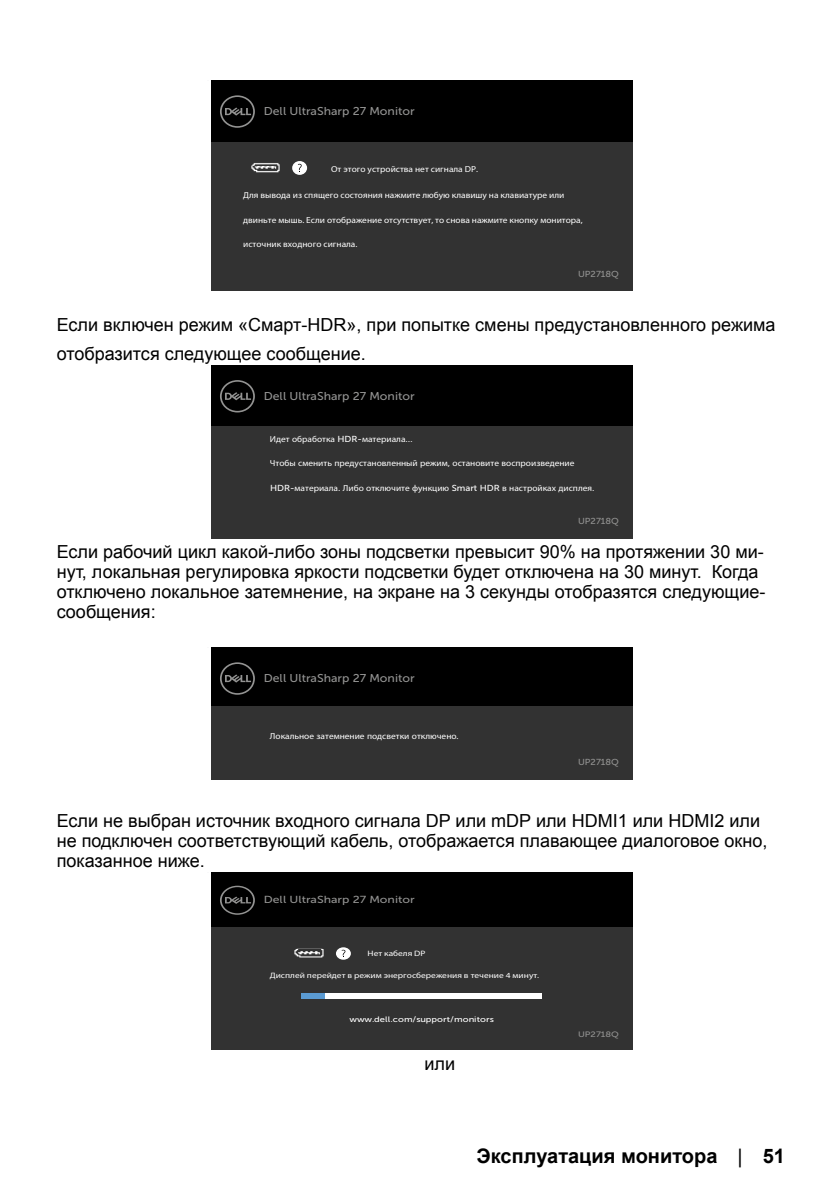
<style>
.page{position:relative;width:840px;height:1191px;background:#fff}
.page>*{position:absolute;margin:0;border:0;box-sizing:border-box;transform-origin:0 0}
.t1{font:700 20px "Arial";color:#000}
.t2{font:18px/20px "Arial";color:#000}
.t3{font:11.4px "Museo Sans For Dell 500";color:#939392;scale:1.08 1}
.t4{font:10.2px "Museo Sans For Dell 500";color:#939392;scale:1.2 1}
.t5{font:8.6px "Myriad Pro";color:#fff;scale:1.08 1}
.t6{font:8.6px "Museo Sans For Dell 500";color:#939392;scale:1.08 1}
.t7{font:7.8px "Myriad Pro";color:#fff;scale:1.2 1}
.t8{font:7.8px "Museo Sans For Dell 500";letter-spacing:.005em;color:#fff;scale:1.2 1}
.t9{font:7.8px "Museo Sans For Dell 500";color:#939392;scale:1.2 1}
.s1{font-family:"Museo Sans For Dell 500"}
.s2{font-weight:400}
</style>
<div class="page">
<div style="left:211px;top:80px;width:421px;height:62px;background:#000"></div>
<svg style="left:220px;top:95px;width:35px;height:33px"></svg>
<div style="left:211px;top:142px;width:421px;height:24px;background:#323232"></div>
<div style="left:211px;top:166px;width:421px;height:25px;background:#323232"></div>
<div style="left:211px;top:191px;width:421px;height:24px;background:#323232"></div>
<div style="left:211px;top:215px;width:421px;height:25px;background:#323232"></div>
<div style="left:211px;top:240px;width:421px;height:38px;background:#323232"></div>
<div style="left:211px;top:278px;width:421px;height:13px;background:#323232"></div>
<img style="left:251px;top:163px;width:29px;height:10px">
<div style="left:292px;top:161px;width:15px;height:14px;background:#fff;border-radius:50%"></div>
<svg style="left:298px;top:164px;width:3px;height:8px"></svg>
<div style="left:211px;top:365px;width:421px;height:61px;background:#000"></div>
<svg style="left:220px;top:380px;width:35px;height:32px"></svg>
<div style="left:211px;top:426px;width:421px;height:25px;background:#323232"></div>
<div style="left:211px;top:451px;width:421px;height:24px;background:#323232"></div>
<div style="left:211px;top:475px;width:421px;height:25px;background:#323232"></div>
<div style="left:211px;top:500px;width:421px;height:25px;background:#323232"></div>
<div style="left:211px;top:525px;width:421px;height:13px;background:#323232"></div>
<div style="left:211px;top:647px;width:421px;height:61px;background:#000"></div>
<svg style="left:220px;top:662px;width:35px;height:32px"></svg>
<div style="left:211px;top:705px;width:421px;height:31px;background:#323232"></div>
<div style="left:211px;top:736px;width:421px;height:31px;background:#323232"></div>
<div style="left:211px;top:767px;width:421px;height:13px;background:#323232"></div>
<div style="left:211px;top:872px;width:421px;height:55px;background:#000"></div>
<svg style="left:220px;top:885px;width:35px;height:29px"></svg>
<div style="left:211px;top:927px;width:421px;height:22px;background:#323232"></div>
<div style="left:211px;top:949px;width:421px;height:22px;background:#323232"></div>
<div style="left:211px;top:971px;width:421px;height:22px;background:#323232"></div>
<div style="left:211px;top:993px;width:421px;height:22px;background:#323232"></div>
<div style="left:211px;top:1015px;width:421px;height:23px;background:#323232"></div>
<div style="left:301px;top:993px;width:240px;height:6px;background:#fff"></div>
<div style="left:301px;top:993px;width:23px;height:6px;background:#5b9bd3"></div>
<img style="left:294px;top:948px;width:30px;height:10px">
<div style="left:336px;top:947px;width:15px;height:12px;background:#fff;border-radius:50%"></div>
<svg style="left:341px;top:949px;width:4px;height:8px"></svg>
<div style="left:211px;top:1038px;width:421px;height:11px;background:#323232"></div>
<p class="t3" style="left:264px;top:105px;width:141px">Dell UltraSharp 27 Monitor</p>
<p class="t5" style="left:331px;top:164px;width:137px">От этого устройства нет сигнала DP.</p>
<p class="t5" style="left:243px;top:190px;width:299px">Для вывода из спящего состояния нажмите любую клавишу на клавиатуре или</p>
<p class="t5" style="left:243px;top:215px;width:315px">двиньте мышь. Если отображение отсутствует, то снова нажмите кнопку монитора,</p>
<p class="t5" style="left:243px;top:239px;width:107px">источник входного сигнала.</p>
<p class="t6" style="left:577px;top:269px;width:39px">UP2718Q</p>
<p class="t2" style="left:57px;top:311px;width:720px;line-height:28.8px">Если включен режим «Смарт-HDR», при попытке смены предустановленного режима отобразится следующее сообщение.</p>
<p class="t3" style="left:264px;top:390px;width:141px">Dell UltraSharp 27 Monitor</p>
<p class="t5" style="left:270px;top:433px;width:134px">Идет обработка <span class="s1">HDR-</span>материала<span class="s1">…</span></p>
<p class="t5" style="left:270px;top:458px;width:283px">Чтобы сменить предустановленный режим<span class="s1">,</span> остановите воспроизведение</p>
<p class="t5" style="left:270px;top:482px;width:302px"><span class="s1">HDR-</span>материала<span class="s1">.</span> Либо отключите функцию <span class="s1">Smart HDR</span> в настройках дисплея<span class="s1">.</span></p>
<p class="t6" style="left:577px;top:516px;width:39px">UP2718Q</p>
<p class="t2" style="left:57px;top:542px;width:709px">Если рабочий цикл какой-либо зоны подсветки превысит 90% на протяжении 30 ми&shy;нут, локальная регулировка яркости подсветки будет отключена на 30 минут. Когда отключено локальное затемнение, на экране на 3 секунды отобразятся следующие&shy;сообщения:</p>
<p class="t3" style="left:264px;top:672px;width:141px">Dell UltraSharp 27 Monitor</p>
<p class="t5" style="left:270px;top:730px;width:176px">Локальное затемнение подсветки отключено.</p>
<p class="t6" style="left:577px;top:757px;width:39px">UP2718Q</p>
<p class="t2" style="left:57px;top:811px;width:711px">Если не выбран источник входного сигнала DP или mDP или HDMI1 или HDMI2 или не подключен соответствующий кабель, отображается плавающее диалоговое окно, показанное ниже.</p>
<p class="t4" style="left:264px;top:894px;width:127px">Dell UltraSharp 27 Monitor</p>
<p class="t7" style="left:367px;top:948px;width:50px">Нет кабеля DP</p>
<p class="t7" style="left:270px;top:970px;width:226px">Дисплей перейдет в режим энергосбережения в течение 4 минут.</p>
<p class="t8" style="left:349px;top:1015px;width:122px">www.dell.com/support/monitors</p>
<p class="t2" style="left:424px;top:1053px;width:32px">или</p>
<p class="t9" style="left:577px;top:1029px;width:36px">UP2718Q</p>
<p class="t1" style="left:476px;top:1142px;width:309px">Эксплуатация монитора <span class="s2">|</span> 51</p>
</div>
